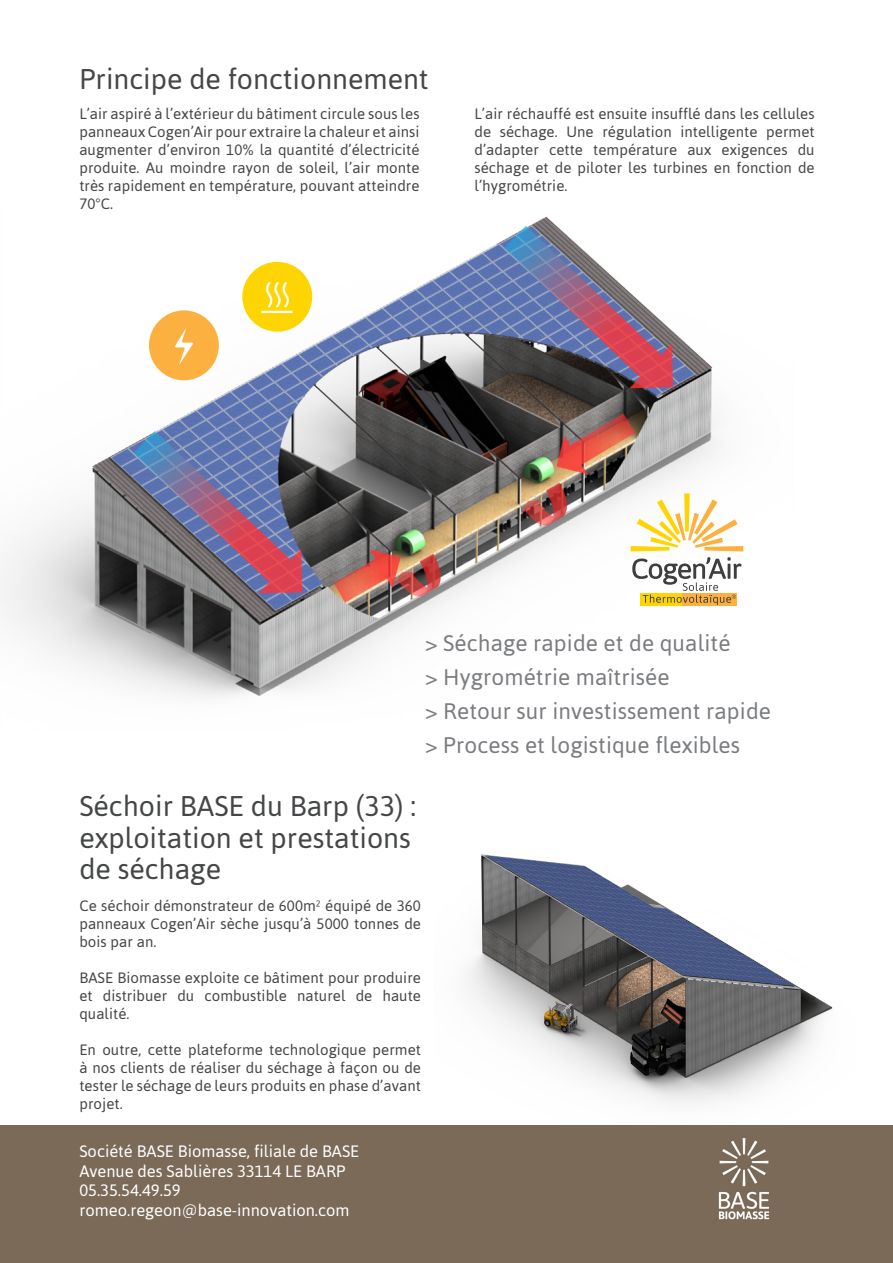
<style>
.page{position:relative;width:893px;height:1263px;background:#fff}
.page>*{position:absolute;margin:0;border:0;box-sizing:border-box;transform-origin:0 0}
.t1{font:28.5px "Asap";color:#454647}
.t2{font:22.5px "Asap";letter-spacing:.005em;color:#7a7c7f}
.t3{font:16.5px "Asap";color:#fff}
.t4{font:15px/18px "Asap";letter-spacing:.005em;color:#454647;text-align:justify}
</style>
<div class="page">
<img style="left:0;top:216px;width:744px;height:482px">
<img style="left:435px;top:854px;width:421px;height:272px">
<div style="left:0;top:1126px;width:893px;height:137px;background:#7b6a58"></div>
<div style="left:149px;top:310px;width:70px;height:70px;background:#fbb03f;border-radius:50%"></div>
<img style="left:175px;top:328px;width:18px;height:35px">
<div style="left:242px;top:262px;width:70px;height:70px;background:#fed503;border-radius:50%"></div>
<img style="left:217px;top:266px;width:120px;height:62px">
<svg style="left:631px;top:493px;width:112px;height:58px"></svg>
<div style="left:641px;top:593px;width:46px;height:13px;background:#fed503"></div>
<div style="left:682px;top:593px;width:55px;height:13px;background:#fbb03f"></div>
<svg style="left:632px;top:557px;width:109px;height:48px"></svg>
<img style="left:718px;top:1138px;width:52px;height:82px">
<p class="t1" style="left:79px;top:62px;width:351px">Principe de fonctionnement</p>
<p class="t4" style="left:79px;top:105px;width:342px">L’air aspiré à l’extérieur du bâtiment circule sous les panneaux Cogen’Air pour extraire la chaleur et ainsi augmenter d’environ 10% la quantité d’électricité produite. Au moindre rayon de soleil, l’air monte très rapidement en température, pouvant atteindre 70°C.</p>
<p class="t4" style="left:474px;top:105px;width:342px">L’air réchauffé est ensuite insufflé dans les cellules de séchage. Une régulation intelligente permet d’adapter cette température aux exigences du séchage et de piloter les turbines en fonction de l’hygrométrie.</p>
<p class="t2" style="left:425px;top:630px;width:307px">&gt; Séchage rapide et de qualité</p>
<p class="t2" style="left:425px;top:664px;width:246px">&gt; Hygrométrie maîtrisée</p>
<p class="t2" style="left:425px;top:698px;width:347px">&gt; Retour sur investissement rapide</p>
<p class="t2" style="left:425px;top:732px;width:317px">&gt; Process et logistique flexibles</p>
<p class="t1" style="left:79px;top:790px;width:338px">Séchoir BASE du Barp (33) :</p>
<p class="t1" style="left:79px;top:821px;width:333px">exploitation et prestations</p>
<p class="t1" style="left:79px;top:853px;width:143px">de séchage</p>
<p class="t4" style="left:79px;top:897px;width:343px">Ce séchoir démonstrateur de 600m² équipé de 360 panneaux Cogen’Air sèche jusqu’à 5000 tonnes de bois par an.</p>
<p class="t4" style="left:79px;top:969px;width:343px">BASE Biomasse exploite ce bâtiment pour produire et distribuer du combustible naturel de haute qualité.</p>
<p class="t4" style="left:79px;top:1041px;width:343px">En outre, cette plateforme technologique permet à nos clients de réaliser du séchage à façon ou de tester le séchage de leurs produits en phase d’avant projet.</p>
<p class="t3" style="left:79px;top:1142px;width:281px">Société BASE Biomasse, filiale de BASE</p>
<p class="t3" style="left:79px;top:1161px;width:268px">Avenue des Sablières 33114 LE BARP</p>
<p class="t3" style="left:79px;top:1181px;width:103px">05.35.54.49.59</p>
<p class="t3" style="left:79px;top:1200px;width:272px">romeo.regeon@base-innovation.com</p>
</div>
